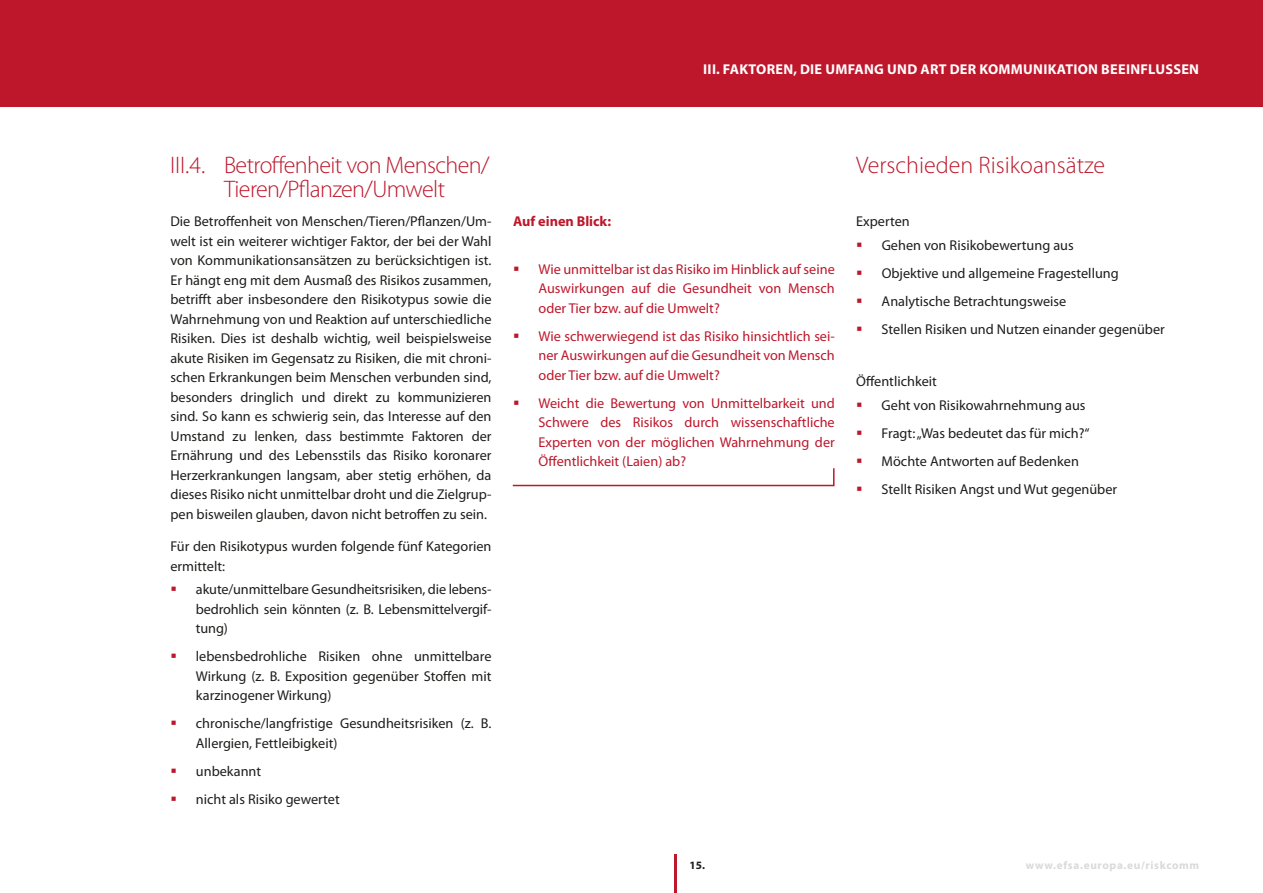
<style>
.page{position:relative;width:1263px;height:893px;background:#fff}
.page>*{position:absolute;margin:0;border:0;box-sizing:border-box;transform-origin:0 0}
.t1{font:300 24px/24px "Myriad Pro";letter-spacing:-.025em;color:#be172b;text-align:center}
.t2{font:300 24px "Myriad Pro";color:#be172b}
.t3{font:14.25px/19.5px "Myriad Pro";color:#1d1d1b}
.t4{font:14.25px/19.5px "Myriad Pro";color:#be172b;text-align:justify}
.t5{font:700 14.25px "Myriad Pro";letter-spacing:.02em;color:#fff}
.t6{font:700 14.25px "Myriad Pro";color:#be172b}
.t7{font:700 11.25px "Myriad Pro";letter-spacing:.06em;color:#dadada}
.t8{font:700 11.25px "Myriad Pro";color:#1d1d1b}
</style>
<div class="page">
<div style="left:0;top:0;width:1263px;height:106px;background:#be172b"></div>
<hr style="left:674px;top:855px;width:2px;height:38px;background:#be172b">
<svg style="left:512px;top:468px;width:323px;height:19px"></svg>
<p class="t5" style="left:703px;top:60px;width:497px">III. FAKTOREN, DIE UMFANG UND ART DER KOMMUNIKATION BEEINFLUSSEN</p>
<h1 class="t1" style="left:170px;top:154px;width:321px">III.4. Betroffenheit von Menschen/<br>Tieren/Pflanzen/Umwelt</h1>
<p class="t3" style="left:170px;top:212px;width:323px;text-align:justify">Die Betroffenheit von Menschen/Tieren/Pflanzen/Um&shy;welt ist ein weiterer wichtiger Faktor, der bei der Wahl von Kommunikationsansätzen zu berücksichtigen ist.<br>Er hängt eng mit dem Ausmaß des Risikos zusammen, betrifft aber insbesondere den Risikotypus sowie die Wahrnehmung von und Reaktion auf unterschiedliche Risiken. Dies ist deshalb wichtig, weil beispielsweise akute Risiken im Gegensatz zu Risiken, die mit chroni&shy;schen Erkrankungen beim Menschen verbunden sind, besonders dringlich und direkt zu kommunizieren sind. So kann es schwierig sein, das Interesse auf den Umstand zu lenken, dass bestimmte Faktoren der Ernährung und des Lebensstils das Risiko koronarer Herzerkrankungen langsam, aber stetig erhöhen, da dieses Risiko nicht unmittelbar droht und die Zielgrup&shy;pen bisweilen glauben, davon nicht betroffen zu sein.</p>
<p class="t3" style="left:170px;top:536px;width:323px">Für den Risikotypus wurden folgende fünf Kategorien ermittelt:</p>
<p class="t3" style="left:196px;top:580px;width:297px;text-align:justify">akute/unmittelbare Gesundheitsrisiken, die lebens&shy;bedrohlich sein könnten (z. B. Lebensmittelvergif&shy;tung)</p>
<p class="t3" style="left:196px;top:647px;width:297px;text-align:justify">lebensbedrohliche Risiken ohne unmittelbare Wirkung (z. B. Exposition gegenüber Stoffen mit karzinogener Wirkung)</p>
<p class="t3" style="left:196px;top:714px;width:297px">chronische/langfristige Gesundheitsrisiken (z. B.<br>Allergien, Fettleibigkeit)</p>
<p class="t3" style="left:196px;top:757px;width:145px;line-height:28px">unbekannt<br>nicht als Risiko gewertet</p>
<p class="t6" style="left:513px;top:212px;width:100px">AUF EINEN BLICK:</p>
<p class="t4" style="left:539px;top:259px;width:298px">Wie unmittelbar ist das Risiko im Hinblick auf seine Auswirkungen auf die Gesundheit von Mensch oder Tier bzw. auf die Umwelt?</p>
<p class="t4" style="left:538px;top:326px;width:298px">Wie schwerwiegend ist das Risiko hinsichtlich sei&shy;ner Auswirkungen auf die Gesundheit von Mensch oder Tier bzw. auf die Umwelt?</p>
<p class="t4" style="left:538px;top:393px;width:298px">Weicht die Bewertung von Unmittelbarkeit und Schwere des Risikos durch wissenschaftliche Experten von der möglichen Wahrnehmung der Öffentlichkeit (Laien) ab?</p>
<h1 class="t2" style="left:856px;top:152px;width:250px">Verschieden Risikoansätze</h1>
<p class="t3" style="left:882px;top:210px;width:194px;line-height:23.7px;text-indent:-26px">Experten<br>Gehen von Risikobewertung aus</p>
<p class="t3" style="left:882px;top:259px;width:285px;line-height:28px">Objektive und allgemeine Fragestellung<br>Analytische Betrachtungsweise<br>Stellen Risiken und Nutzen einander gegenüber</p>
<p class="t3" style="left:882px;top:369px;width:205px;line-height:23.7px;text-indent:-26px">Öffentlichkeit<br>Geht von Risikowahrnehmung aus</p>
<p class="t3" style="left:881px;top:419px;width:237px;line-height:28px">Fragt: „Was bedeutet das für mich?“<br>Möchte Antworten auf Bedenken<br>Stellt Risiken Angst und Wut gegenüber</p>
<p class="t8" style="left:689px;top:858px;width:17px">15.</p>
<p class="t7" style="left:1026px;top:858px;width:175px">WWW.EFSA.EUROPA.EU/RISKCOMM</p>
</div>
